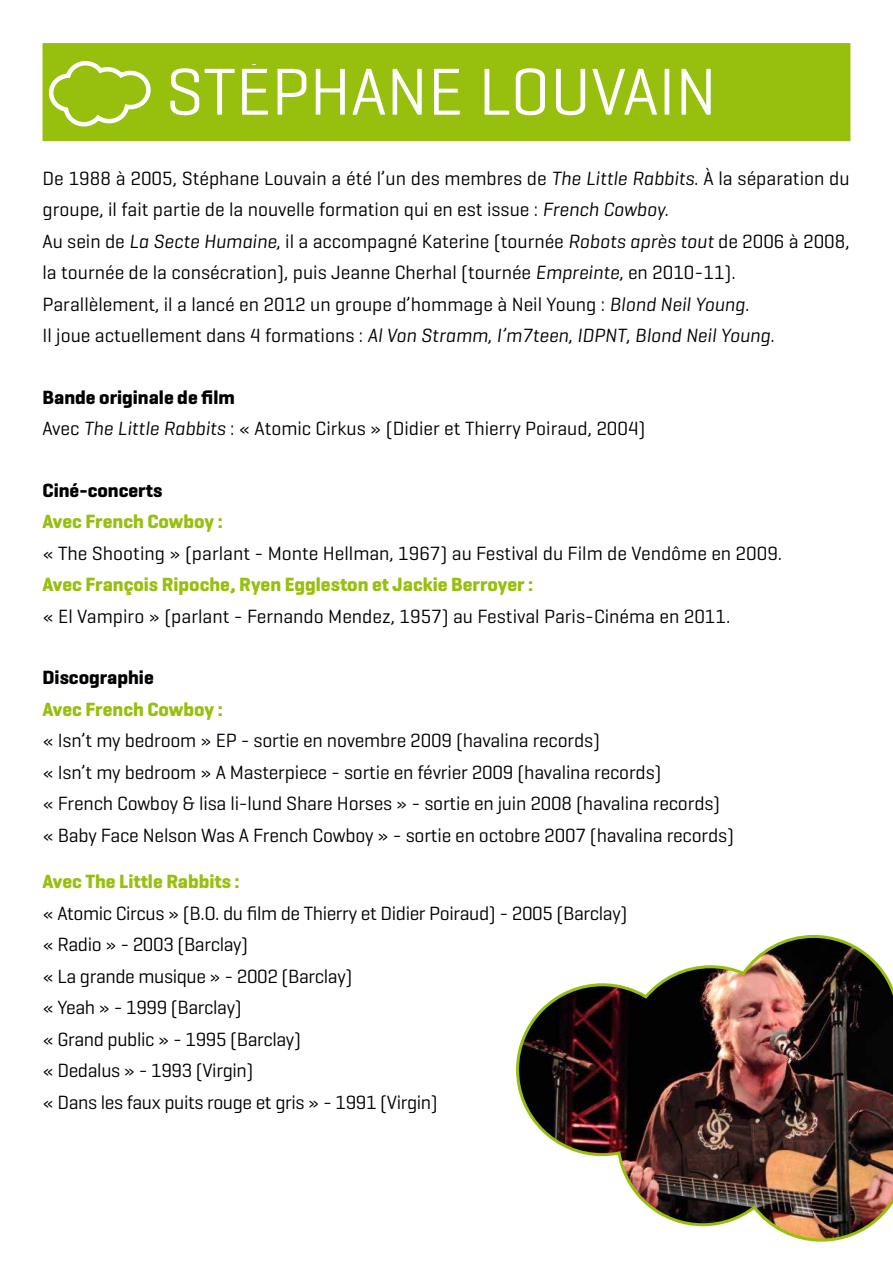
<style>
.page{position:relative;width:893px;height:1263px;background:#fff}
.page>*{position:absolute;margin:0;border:0;box-sizing:border-box;transform-origin:0 0}
.t1{font:67.5px "Geogrotesque";color:#fff}
.t2{font:19.5px/31.5px "Geogrotesque";letter-spacing:-.01em;color:#000}
.t3{font:700 19.5px "Geogrotesque";color:#97bf0d}
.t4{font:700 19.5px "Geogrotesque";color:#000}
.s1{font-style:italic}
.s2{font-weight:700}
</style>
<div class="page">
<div style="left:53px;top:54px;width:787px;height:77px;background:#97bf0d"></div>
<div style="left:43px;top:43px;width:807px;height:98px;border:21px solid #97bf0d"></div>
<svg style="left:47px;top:59px;width:106px;height:70px"></svg>
<img style="left:516px;top:934px;width:377px;height:308px">
<h1 class="t1" style="left:166px;top:50px;width:553px">stéphane louvain</h1>
<p class="t2" style="left:43px;top:162px;width:809px">D e 1988 à 2005, Stéphane Louvain a été l’un des membres de <span class="s1">The Little Rabbits</span>. À la séparation du groupe, il fait partie de la nouvelle formation qui en est issue : <span class="s1">French Cowboy.<br></span>Au sein de <span class="s1">La Secte Humaine</span>, il a accompagné Katerine (tournée <span class="s1">Robots après tout</span> de 2006 à 2008, la tournée de la consécration), puis Jeanne Cherhal (tournée <span class="s1">Empreinte</span>, en 2010-11).<br>Parallèlement, il a lancé en 2012 un groupe d’hommage à Neil Young : <span class="s1">Blond Neil Young</span>.<br>I l joue actuellement dans 4 formations : <span class="s1">Al Von Stramm</span>, <span class="s1">I’m7teen</span>, <span class="s1">IDPNT</span>, <span class="s1">Blond Neil Young</span>.</p>
<p class="t2" style="left:43px;top:381px;width:604px"><span class="s2">Bande originale de film<br></span>Avec <span class="s1">The Little Rabbits</span> : « Atomic Cirkus » (D idier et Thierry Poiraud, 2004)</p>
<p class="t4" style="left:43px;top:478px;width:121px">Ciné-concerts</p>
<p class="t3" style="left:43px;top:509px;width:182px">Avec French Cowboy :</p>
<p class="t2" style="left:43px;top:537px;width:741px">« The Shooting » (parlant - Monte Hellman, 1967) au Festival du Film de Vendôme en 2009.</p>
<p class="t3" style="left:43px;top:572px;width:492px">Avec François Ripoche, Ryen Eggleston et Jackie Berroyer :</p>
<p class="t2" style="left:43px;top:600px;width:689px">« El Vampiro » (parlant - Fernando Mendez, 1957) au Festival Paris-Cinéma en 2011.</p>
<p class="t4" style="left:43px;top:665px;width:113px">Discographie</p>
<p class="t3" style="left:43px;top:697px;width:182px">Avec French Cowboy :</p>
<p class="t2" style="left:43px;top:724px;width:693px">« Isn’t my bedroom » EP - sortie en novembre 2009 (havalina records)<br>« Isn’t my bedroom » A Masterpiece - sortie en février 2009 (havalina records)<br>« French Cowboy &amp; lisa li-lund Share Horses » - sortie en juin 2008 (havalina records) « Baby Face N elson Was A French Cowboy » - sortie en octobre 2007 (havalina records)</p>
<p class="t3" style="left:43px;top:869px;width:199px">Avec The Little Rabbits :</p>
<p class="t2" style="left:43px;top:897px;width:586px">« Atomic Circus » (B.O. du film de Thierry et Didier Poiraud) - 2005 (Barclay) « Radio » - 2003 (Barclay)<br>« La grande musique » - 2002 (Barclay)<br>« Yeah » - 1999 (Barclay)<br>« Grand public » - 1995 (Barclay)<br>« Dedalus » - 1993 (Virgin)<br>« Dans les faux puits rouge et gris » - 1991 (Virgin)</p>
</div>
